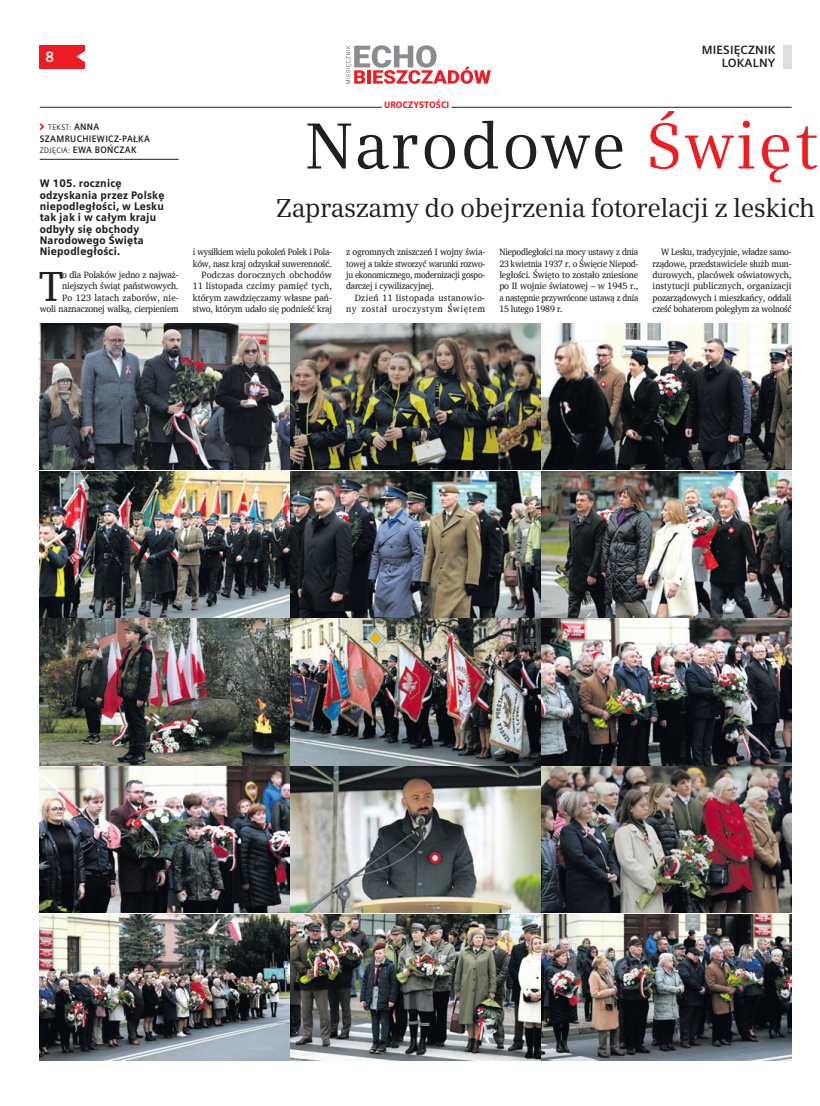
<style>
.page{position:relative;width:820px;height:1106px;background:#fff}
.page>*{position:absolute;margin:0;border:0;box-sizing:border-box;transform-origin:0 0}
.t1{font:65px "Siemens Serif";letter-spacing:.03em;color:#231f20}
.t2{font:43.2px "Charis SIL";color:#231f20;scale:.93 1}
.t3{font:26px "Siemens Serif";letter-spacing:-.02em;color:#231f20}
.t4{font:700 15px "Siemens Sans";color:#fff}
.t5{font:700 12px/13px "Siemens Sans";letter-spacing:.015em;color:#231f20;text-align:right}
.t6{font:900 11px/11.3px "Siemens Sans";letter-spacing:.02em;color:#231f20;scale:.93 1}
.t7{font:9.4px/11.3px "Charis SIL";letter-spacing:-.02em;color:#231f20;text-align:justify;scale:.93 1}
.t8{font:9.4px/11.3px "Charis SIL";letter-spacing:-.02em;color:#231f20;text-align:right;scale:.9 1}
.t9{font:9.4px/11.3px "Charis SIL";letter-spacing:-.02em;color:#231f20;text-align:justify;scale:.92 1}
.t10{font:9.4px/11.3px "Charis SIL";letter-spacing:-.02em;color:#231f20;text-align:justify;scale:.94 1}
.t11{font:9.4px/11.3px "Charis SIL";letter-spacing:-.02em;color:#231f20;text-align:right;scale:.95 1}
.t12{font:9.4px/11.3px "Charis SIL";letter-spacing:.04em;color:#231f20;text-align:right}
.t13{font:700 9.4px/11.3px "Siemens Sans";letter-spacing:.04em;color:#231f20;scale:.93 1}
.t14{font:900 9.4px "Siemens Sans";letter-spacing:.005em;color:#ee1d23;scale:.93 1}
.t15{font:8px "Siemens Sans";letter-spacing:.04em;color:#231f20;scale:.93 1}
.s1{font-weight:700;font-size:9.4px}
.s2{font-weight:400;font-size:8px}
.s3{color:#ee1d23}
</style>
<div class="page">
<div style="left:40px;top:45px;width:45px;height:23px;background:#ee1d23"></div>
<div style="left:782px;top:45px;width:9px;height:24px;background:#dcdddf"></div>
<svg style="left:346px;top:45px;width:144px;height:39px"></svg>
<svg style="left:76px;top:51px;width:9px;height:11px"></svg>
<hr style="left:40px;top:107px;width:751px;height:1px;background:#231f20">
<div style="left:382px;top:105px;width:69px;height:5px;background:#fff"></div>
<hr style="left:40px;top:159px;width:139px;height:1px;background:#231f20">
<img style="left:291px;top:914px;width:500px;height:146px">
<img style="left:40px;top:914px;width:249px;height:146px">
<img style="left:291px;top:619px;width:500px;height:293px">
<img style="left:40px;top:619px;width:249px;height:293px">
<img style="left:291px;top:471px;width:500px;height:146px">
<img style="left:40px;top:471px;width:249px;height:146px">
<img style="left:291px;top:323px;width:500px;height:146px">
<img style="left:40px;top:323px;width:249px;height:146px">
<h3 class="t4" style="left:45px;top:49px;width:10px">8</h3>
<p class="t5" style="left:701px;top:44px;width:75px">MIESIĘCZNIK<br>LOKALNY</p>
<p class="t14" style="left:384px;top:99px;width:72px">UROCZYSTOŚCI</p>
<p class="t15" style="left:48px;top:123px;width:57px">TEKST: <span class="s1">ANNA</span></p>
<p class="t13" style="left:40px;top:133px;width:120px">SZAMRUCHIEWICZ-PAŁKA<br><span class="s2">ZDJĘCIA:</span> EWA BOŃCZAK</p>
<p class="t6" style="left:40px;top:178px;width:136px">W 105. rocznicę odzyskania przez Polskę niepodległości, w Lesku tak jak i w całym kraju odbyły się obchody<br>Narodowego Święta<br>Niepodległości.</p>
<h2 class="t2" style="left:39px;top:260px;width:27px">T</h2>
<h1 class="t1" style="left:305px;top:110px;width:513px">Narodowe <span class="s3">Święt</span></h1>
<h3 class="t3" style="left:276px;top:194px;width:541px">Zapraszamy do obejrzenia fotorelacji z leskich</h3>
<p class="t8" style="left:193px;top:246px;width:156px">i wysiłkiem wielu pokoleń Polek i Pola&shy;ków, nasz kraj odzyskał suwerenność.<br>Podczas dorocznych obchodów 11 listopada czcimy pamięć tych, którym zawdzięczamy własne pań&shy;stwo, którym udało się podnieść kraj</p>
<p class="t10" style="left:346px;top:246px;width:149px">z ogromnych zniszczeń I wojny świa&shy;towej a także stworzyć warunki rozwo&shy;ju ekonomicznego, modernizacji gospo&shy;darczej i cywilizacyjnej.</p>
<p class="t9" style="left:499px;top:246px;width:152px">Niepodległości na mocy ustawy z dnia 23 kwietnia 1937 r. o Święcie Niepod&shy;ległości. Święto to zostało zniesione po II wojnie światowej – w 1945 r., a następnie przywrócone ustawą z dnia 15 lutego 1989 r.</p>
<p class="t7" style="left:652px;top:246px;width:151px;text-indent:9px">W Lesku, tradycyjnie, władze samo&shy;rządowe, przedstawiciele służb mun&shy;durowych, placówek oświatowych, instytucji publicznych, organizacji pozarządowych i mieszkańcy, oddali cześć bohaterom poległym za wolność</p>
<p class="t11" style="left:40px;top:269px;width:148px">o dla Polaków jedno z najważ&shy;niejszych świąt państwowych.<br>Po 123 latach zaborów, nie-<br>woli naznaczonej walką, cierpieniem</p>
<p class="t12" style="left:346px;top:292px;width:140px">Dzień 11 listopada ustanowio&shy;ny został uroczystym Świętem</p>
</div>
